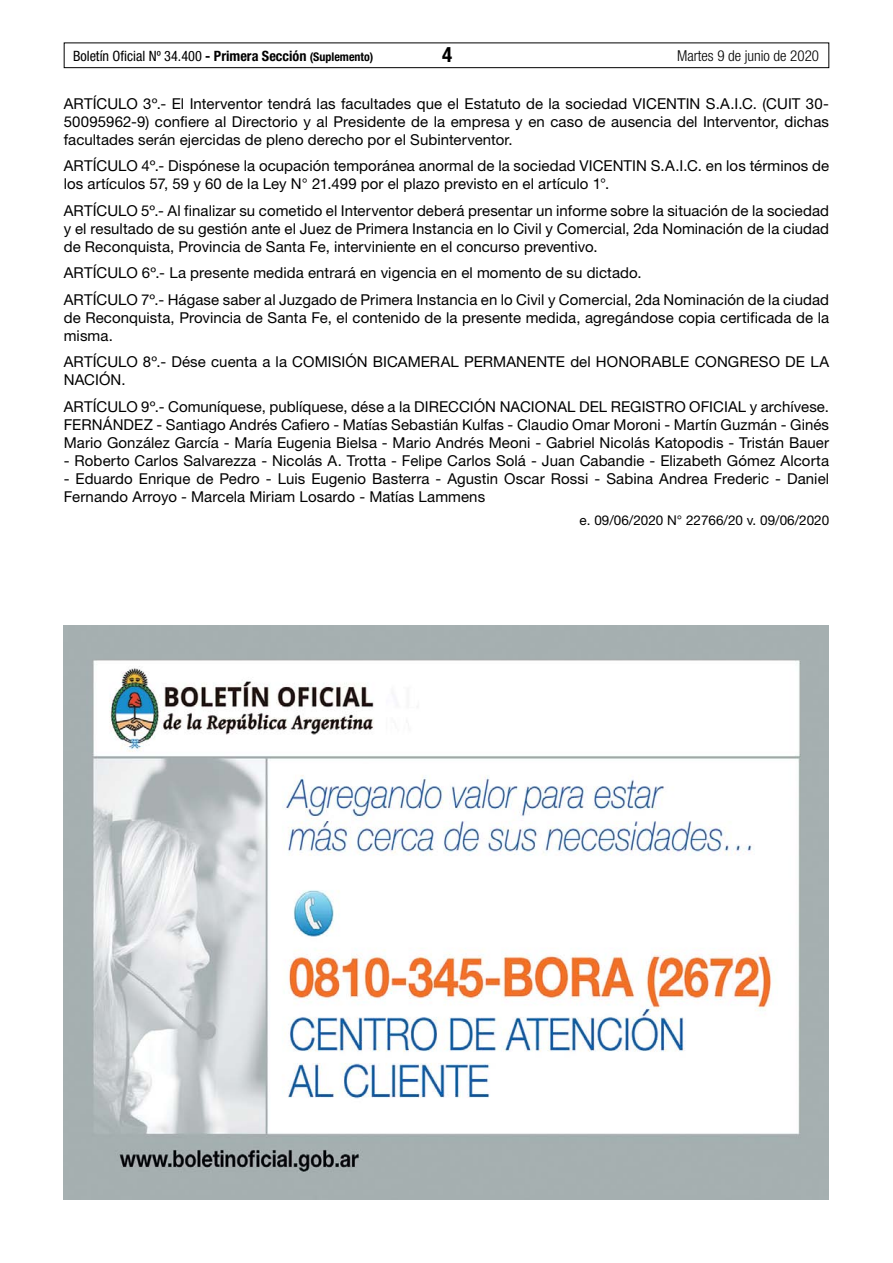
<style>
.page{position:relative;width:893px;height:1263px;background:#fff}
.page>*{position:absolute;margin:0;border:0;box-sizing:border-box;transform-origin:0 0}
.t1{font:700 condensed 21px "Helvetica Neue LT Std";color:#000}
.t2{font:15px/18px "Helvetica Neue LT Std";letter-spacing:.005em;color:#000}
.t3{font:300 condensed 15px "Helvetica Neue LT Std";color:#000}
.t4{font:condensed 14.25px "Helvetica Neue LT Std";color:#000}
.t5{font:13.5px "Helvetica Neue LT Std";color:#000}
.s1{font-weight:700}
.s2{font-weight:700;font-size:12px}
</style>
<div class="page">
<div style="left:64px;top:43px;width:765px;height:25px;border:1px solid #000"></div>
<img style="left:64px;top:625px;width:765px;height:574px">
<p class="t4" style="left:73px;top:47px;width:302px">Boletín Oficial Nº 34.400 <span class="s1">- Primera Sección</span> <span class="s2">(Suplemento)</span></p>
<h1 class="t1" style="left:442px;top:42px;width:12px">4</h1>
<p class="t3" style="left:677px;top:47px;width:144px">Martes 9 de junio de 2020</p>
<p class="t2" style="left:64px;top:94px;width:767px;text-align:justify">ARTÍCULO 3º.- El Interventor tendrá las facultades que el Estatuto de la sociedad VICENTIN S.A.I.C. (CUIT 30- 50095962-9) confiere al Directorio y al Presidente de la empresa y en caso de ausencia del Interventor, dichas facultades serán ejercidas de pleno derecho por el Subinterventor.</p>
<p class="t2" style="left:64px;top:156px;width:767px">ARTÍCULO 4º.- Dispónese la ocupación temporánea anormal de la sociedad VICENTIN S.A.I.C. en los términos de los artículos 57, 59 y 60 de la Ley N° 21.499 por el plazo previsto en el artículo 1°.</p>
<p class="t2" style="left:64px;top:201px;width:767px;text-align:justify">ARTÍCULO 5º.- Al finalizar su cometido el Interventor deberá presentar un informe sobre la situación de la sociedad y el resultado de su gestión ante el Juez de Primera Instancia en lo Civil y Comercial, 2da Nominación de la ciudad de Reconquista, Provincia de Santa Fe, interviniente en el concurso preventivo.</p>
<p class="t2" style="left:64px;top:259px;width:767px;line-height:26.5px">ARTÍCULO 6º.- La presente medida entrará en vigencia en el momento de su dictado.<br>ARTÍCULO 7º.- Hágase saber al Juzgado de Primera Instancia en lo Civil y Comercial, 2da Nominación de la ciudad</p>
<p class="t2" style="left:64px;top:308px;width:767px">de Reconquista, Provincia de Santa Fe, el contenido de la presente medida, agregándose copia certificada de la misma.</p>
<p class="t2" style="left:64px;top:352px;width:767px">ARTÍCULO 8º.- Dése cuenta a la COMISIÓN BICAMERAL PERMANENTE del HONORABLE CONGRESO DE LA<br>NACIÓN.</p>
<p class="t2" style="left:64px;top:397px;width:767px;text-align:justify">ARTÍCULO 9º.- Comuníquese, publíquese, dése a la DIRECCIÓN NACIONAL DEL REGISTRO OFICIAL y archívese.<br>FERNÁNDEZ - Santiago Andrés Cafiero - Matías Sebastián Kulfas - Claudio Omar Moroni - Martín Guzmán - Ginés Mario González García - María Eugenia Bielsa - Mario Andrés Meoni - Gabriel Nicolás Katopodis - Tristán Bauer</p>
<p class="t2" style="left:64px;top:451px;width:767px">- Roberto Carlos Salvarezza - Nicolás A. Trotta - Felipe Carlos Solá - Juan Cabandie - Elizabeth Gómez Alcorta</p>
<p class="t2" style="left:64px;top:469px;width:767px">- Eduardo Enrique de Pedro - Luis Eugenio Basterra - Agustin Oscar Rossi - Sabina Andrea Frederic - Daniel<br>Fernando Arroyo - Marcela Miriam Losardo - Matías Lammens</p>
<p class="t5" style="left:580px;top:512px;width:251px">e. 09/06/2020 N° 22766/20 v. 09/06/2020</p>
</div>
